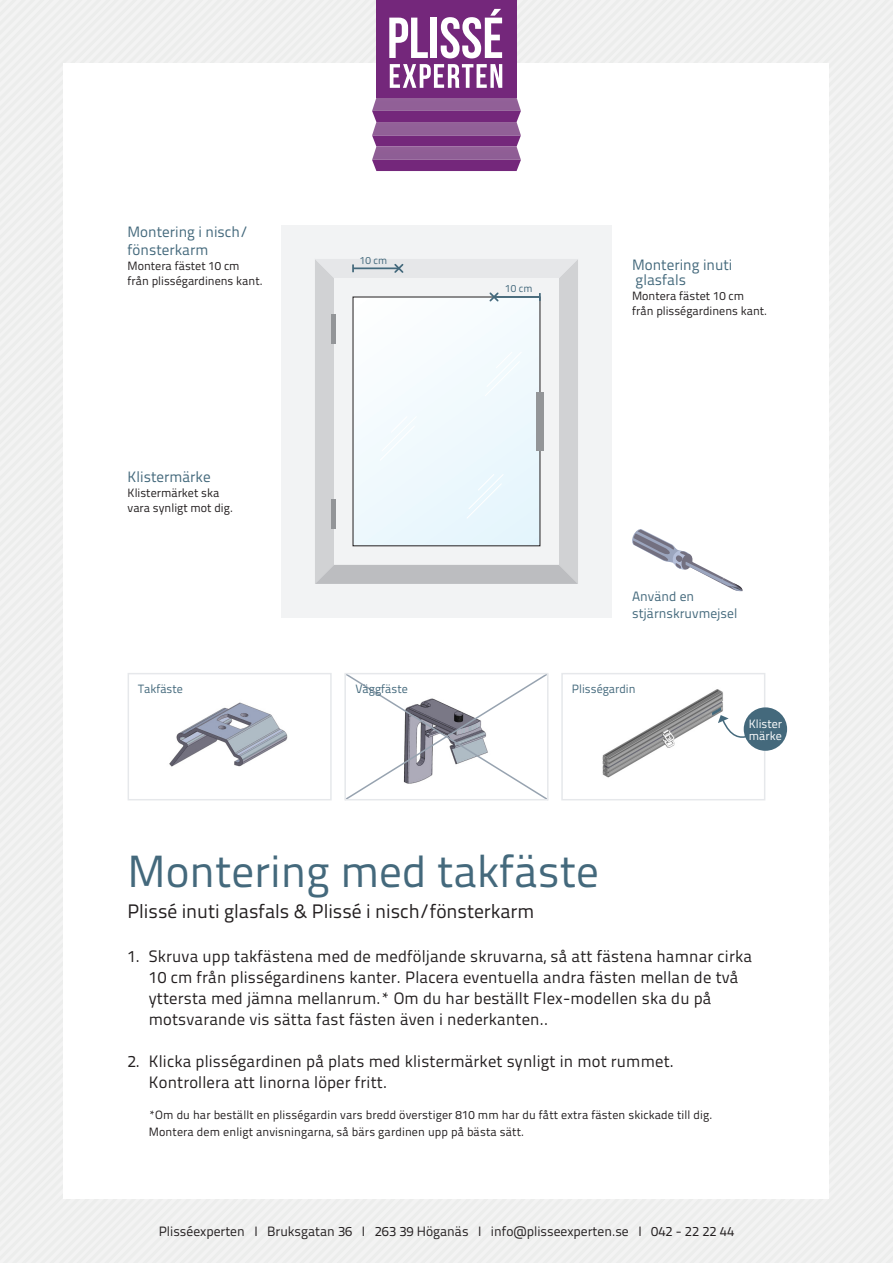
<style>
.page{position:relative;width:893px;height:1263px;background:#fff}
.page>*{position:absolute;margin:0;border:0;box-sizing:border-box;transform-origin:0 0}
.t1{font:45px "Titillium Text 25 L 400 wt";color:#44697c}
.t2{font:19.5px "Titillium Text 25 L 400 wt";letter-spacing:-.005em;color:#231f20}
.t3{font:16.5px/21px "Titillium Text 25 L 400 wt";letter-spacing:.01em;color:#231f20}
.t4{font:15px "Titillium Text 25 L 400 wt";color:#44697c}
.t5{font:13.5px "Titillium Text 25 L 400 wt";color:#231f20}
.t6{font:13.5px "Titillium Text 25 L 400 wt";color:#44697c}
.t7{font:12px "Titillium Text 25 L 400 wt";letter-spacing:.01em;color:#231f20}
.t8{font:12px "Titillium Text 25 L 400 wt";color:#44697c}
.t9{font:12px "Titillium Text 25 L 400 wt";color:#fff}
.t10{font:10.5px "Titillium Text 25 L 400 wt";color:#44697c}
</style>
<div class="page">
<div style="left:12px;top:382px;width:881px;height:881px;background:#f0f0f0"></div>
<div style="left:0;top:0;width:834px;height:834px;background:#f0f0f0"></div>
<div style="left:0;top:0;width:376px;height:388px;background:#f0f0f0"></div>
<div style="left:829px;top:771px;width:64px;height:66px;background:#f0f0f0"></div>
<div style="left:616px;top:986px;width:277px;height:277px;background:#f0f0f0"></div>
<div style="left:64px;top:64px;width:765px;height:1135px;background:#fff"></div>
<svg style="left:372px;top:98px;width:149px;height:73px;background:#884d8e"></svg>
<div style="left:376px;top:0;width:141px;height:98px;background:#74277b"></div>
<svg style="left:389px;top:18px;width:39px;height:40px"></svg>
<div style="left:431px;top:18px;width:6px;height:40px;background:#fff"></div>
<svg style="left:441px;top:9px;width:61px;height:49px"></svg>
<svg style="left:390px;top:64px;width:112px;height:24px"></svg>
<img style="left:169px;top:702px;width:119px;height:65px">
<img style="left:602px;top:689px;width:121px;height:89px">
<div style="left:128px;top:673px;width:204px;height:127px;border:2px solid #e6e8eb"></div>
<div style="left:561px;top:673px;width:204px;height:127px;border:2px solid #e6e8eb"></div>
<svg style="left:345px;top:676px;width:203px;height:125px"></svg>
<div style="left:281px;top:225px;width:331px;height:392px;background:#f2f3f4"></div>
<svg style="left:315px;top:259px;width:263px;height:325px"></svg>
<svg style="left:632px;top:529px;width:111px;height:63px"></svg>
<div style="left:344px;top:673px;width:205px;height:127px;border:2px solid #e6e8eb"></div>
<svg style="left:711px;top:706px;width:53px;height:48px"></svg>
<div style="left:744px;top:707px;width:43px;height:44px;background:#44697c;border-radius:50%"></div>
<p class="t4" style="left:128px;top:220px;width:122px">Montering i nisch/</p>
<p class="t4" style="left:128px;top:238px;width:82px">fönsterkarm</p>
<p class="t7" style="left:128px;top:256px;width:114px">Montera fästet 10 cm</p>
<p class="t7" style="left:128px;top:271px;width:137px">från plisségardinens kant.</p>
<p class="t4" style="left:128px;top:465px;width:85px">Klistermärke</p>
<p class="t7" style="left:128px;top:484px;width:93px">Klistermärket ska</p>
<p class="t7" style="left:128px;top:499px;width:107px">vara synligt mot dig.</p>
<p class="t10" style="left:360px;top:252px;width:29px">10 cm</p>
<p class="t10" style="left:505px;top:281px;width:29px">10 cm</p>
<p class="t4" style="left:632px;top:254px;width:102px">Montering inuti</p>
<p class="t4" style="left:636px;top:269px;width:52px">glasfals</p>
<p class="t7" style="left:632px;top:287px;width:114px">Montera fästet 10 cm</p>
<p class="t7" style="left:632px;top:302px;width:137px">från plisségardinens kant.</p>
<p class="t6" style="left:632px;top:586px;width:64px">Använd en</p>
<p class="t6" style="left:632px;top:603px;width:107px">stjärnskruvmejsel</p>
<p class="t8" style="left:138px;top:679px;width:46px">Takfäste</p>
<p class="t8" style="left:572px;top:679px;width:65px">Plisségardin</p>
<p class="t8" style="left:355px;top:679px;width:54px">Väggfäste</p>
<p class="t9" style="left:749px;top:714px;width:35px">Klister</p>
<p class="t9" style="left:749px;top:726px;width:34px">märke</p>
<p class="t1" style="left:128px;top:838px;width:473px">Montering med takfäste</p>
<p class="t2" style="left:128px;top:896px;width:408px">Plissé inuti glasfals &amp; Plissé i nisch/fönsterkarm</p>
<p class="t3" style="left:128px;top:944px;width:14px">1.</p>
<p class="t3" style="left:149px;top:944px;width:605px">Skruva upp takfästena med de medföljande skruvarna, så att fästena hamnar cirka 10 cm från plisségardinens kanter. Placera eventuella andra fästen mellan de två yttersta med jämna mellanrum.* Om du har beställt Flex-modellen ska du på motsvarande vis sätta fast fästen även i nederkanten..</p>
<p class="t3" style="left:149px;top:1049px;width:527px">Klicka plisségardinen på plats med klistermärket synligt in mot rummet.</p>
<p class="t3" style="left:149px;top:1070px;width:240px">Kontrollera att linorna löper fritt.</p>
<p class="t7" style="left:149px;top:1106px;width:565px">*Om du har beställt en plisségardin vars bredd överstiger 810 mm har du fått extra fästen skickade till dig.</p>
<p class="t7" style="left:149px;top:1123px;width:377px">Montera dem enligt anvisningarna, så bärs gardinen upp på bästa sätt.</p>
<p class="t3" style="left:128px;top:1049px;width:14px">2.</p>
<p class="t5" style="left:159px;top:1221px;width:577px">Plisséexperten I Bruksgatan 36 I 263 39 Höganäs I info@plisseexperten.se I 042 - 22 22 44</p>
</div>
